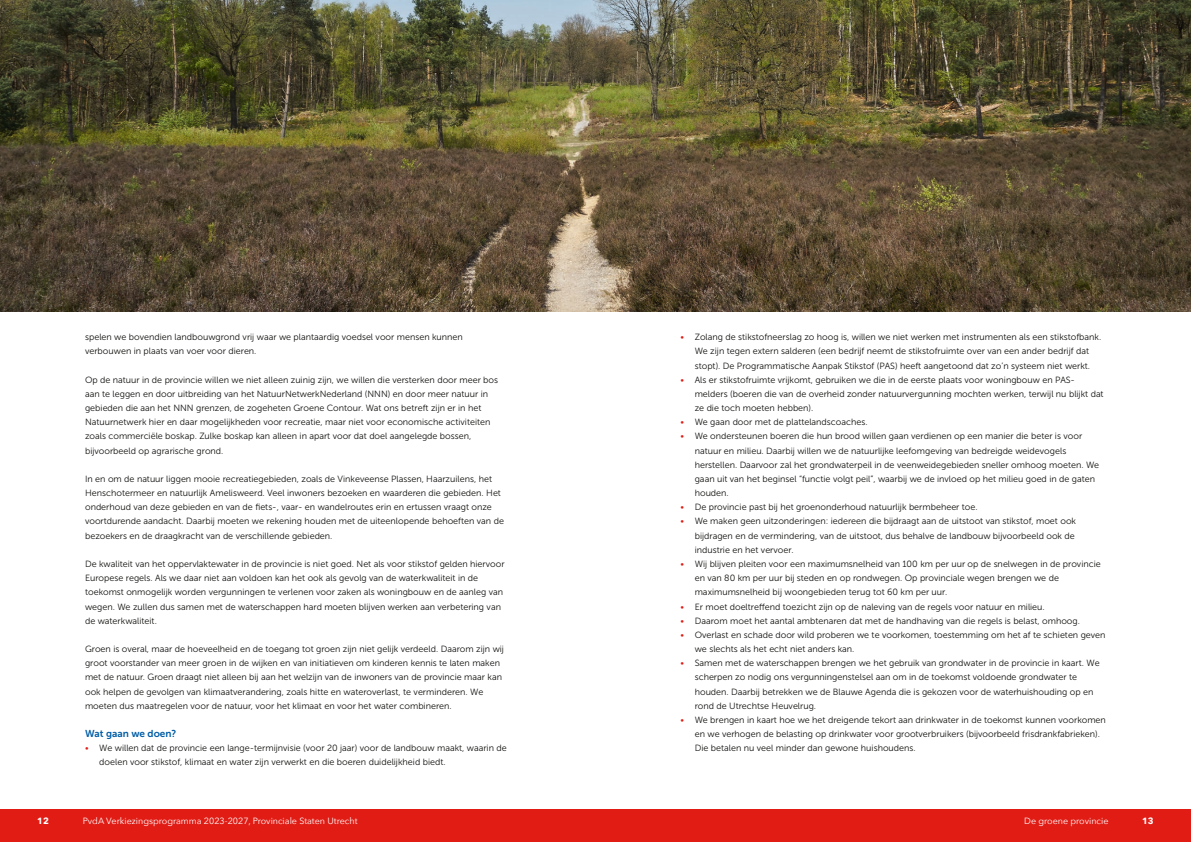
<style>
.page{position:relative;width:1191px;height:842px;background:#fff}
.page>*{position:absolute;margin:0;border:0;box-sizing:border-box;transform-origin:0 0}
.tussenkopjes{font:10px "Museo Sans 700";color:#005da6}
.bodytekst{font:9px/14.2px "Museo Sans 300";color:#11110f}
.subheading{font:9px "Avenir Next";color:#fff}
.t1{font:700 9px "Avenir Next";color:#fff}
.s1{color:#e11c15}
</style>
<div class="page">
<div style="left:0;top:809px;width:595px;height:33px;background:#e11c15"></div>
<div style="left:595px;top:809px;width:596px;height:33px;background:#e11c15"></div>
<img style="left:0;top:0;width:1191px;height:312px">
<p class="bodytekst" style="left:85px;top:330px;width:379px">spelen we bovendien landbouwgrond vrij waar we plantaardig voedsel voor mensen kunnen verbouwen in plaats van voer voor dieren.</p>
<p class="bodytekst" style="left:85px;top:373px;width:414px">Op de natuur in de provincie willen we niet alleen zuinig zijn, we willen die versterken door meer bos aan te leggen en door uitbreiding van het NatuurNetwerkNederland (NNN) en door meer natuur in gebieden die aan het NNN grenzen, de zogeheten Groene Contour. Wat ons betreft zijn er in het Natuurnetwerk hier en daar mogelijkheden voor recreatie, maar niet voor economische activiteiten zoals commerciële boskap. Zulke boskap kan alleen in apart voor dat doel aangelegde bossen, bijvoorbeeld op agrarische grond.</p>
<p class="bodytekst" style="left:85px;top:472px;width:420px">In en om de natuur liggen mooie recreatiegebieden, zoals de Vinkeveense Plassen, Haarzuilens, het Henschotermeer en natuurlijk Amelisweerd. Veel inwoners bezoeken en waarderen die gebieden. Het onderhoud van deze gebieden en van de fiets-, vaar- en wandelroutes erin en ertussen vraagt onze voortdurende aandacht. Daarbij moeten we rekening houden met de uiteenlopende behoeften van de bezoekers en de draagkracht van de verschillende gebieden.</p>
<p class="bodytekst" style="left:85px;top:557px;width:421px">De kwaliteit van het oppervlaktewater in de provincie is niet goed. Net als voor stikstof gelden hiervoor Europese regels. Als we daar niet aan voldoen kan het ook als gevolg van de waterkwaliteit in de toekomst onmogelijk worden vergunningen te verlenen voor zaken als woningbouw en de aanleg van wegen. We zullen dus samen met de waterschappen hard moeten blijven werken aan verbetering van de waterkwaliteit.</p>
<p class="bodytekst" style="left:85px;top:642px;width:420px">Groen is overal, maar de hoeveelheid en de toegang tot groen zijn niet gelijk verdeeld. Daarom zijn wij groot voorstander van meer groen in de wijken en van initiatieven om kinderen kennis te laten maken met de natuur. Groen draagt niet alleen bij aan het welzijn van de inwoners van de provincie maar kan ook helpen de gevolgen van klimaatverandering, zoals hitte en wateroverlast, te verminderen. We moeten dus maatregelen voor de natuur, voor het klimaat en voor het water combineren.</p>
<p class="tussenkopjes" style="left:85px;top:728px;width:93px">Wat gaan we doen?</p>
<p class="bodytekst" style="left:99px;top:741px;width:409px;text-indent:-14px"><span class="s1">•</span> We willen dat de provincie een lange-termijnvisie (voor 20 jaar) voor de landbouw maakt, waarin de doelen voor stikstof, klimaat en water zijn verwerkt en die boeren duidelijkheid biedt.</p>
<p class="bodytekst" style="left:680px;top:330px;width:422px;text-align:center"><span class="s1">•</span> Zolang de stikstofneerslag zo hoog is, willen we niet werken met instrumenten als een stikstofbank.<br>We zijn tegen extern salderen (een bedrijf neemt de stikstofruimte over van een ander bedrijf dat stopt). De Programmatische Aanpak Stikstof (PAS) heeft aangetoond dat zo’n systeem niet werkt.</p>
<p class="bodytekst" style="left:694px;top:373px;width:410px;text-indent:-14px"><span class="s1">•</span> Als er stikstofruimte vrijkomt, gebruiken we die in de eerste plaats voor woningbouw en PAS&shy;melders (boeren die van de overheid zonder natuurvergunning mochten werken, terwijl nu blijkt dat ze die toch moeten hebben).</p>
<p class="bodytekst" style="left:680px;top:415px;width:188px"><span class="s1">•</span> We gaan door met de plattelandscoaches.</p>
<p class="bodytekst" style="left:694px;top:429px;width:406px;text-indent:-14px"><span class="s1">•</span> We ondersteunen boeren die hun brood willen gaan verdienen op een manier die beter is voor natuur en milieu. Daarbij willen we de natuurlijke leefomgeving van bedreigde weidevogels herstellen. Daarvoor zal het grondwaterpeil in de veenweidegebieden sneller omhoog moeten. We gaan uit van het beginsel “functie volgt peil”, waarbij we de invloed op het milieu goed in de gaten houden.</p>
<p class="bodytekst" style="left:680px;top:500px;width:299px"><span class="s1">•</span> De provincie past bij het groenonderhoud natuurlijk bermbeheer toe.</p>
<p class="bodytekst" style="left:694px;top:514px;width:383px;text-indent:-14px"><span class="s1">•</span> We maken geen uitzonderingen: iedereen die bijdraagt aan de uitstoot van stikstof, moet ook bijdragen en de vermindering, van de uitstoot, dus behalve de landbouw bijvoorbeeld ook de industrie en het vervoer.</p>
<p class="bodytekst" style="left:694px;top:557px;width:407px;text-indent:-14px"><span class="s1">•</span> Wij blijven pleiten voor een maximumsnelheid van 100 km per uur op de snelwegen in de provincie en van 80 km per uur bij steden en op rondwegen. Op provinciale wegen brengen we de maximumsnelheid bij woongebieden terug tot 60 km per uur.</p>
<p class="bodytekst" style="left:680px;top:599px;width:366px"><span class="s1">•</span> Er moet doeltreffend toezicht zijn op de naleving van de regels voor natuur en milieu.</p>
<p class="bodytekst" style="left:680px;top:613px;width:401px"><span class="s1">•</span> Daarom moet het aantal ambtenaren dat met de handhaving van die regels is belast, omhoog.</p>
<p class="bodytekst" style="left:694px;top:628px;width:412px;text-indent:-14px"><span class="s1">•</span> Overlast en schade door wild proberen we te voorkomen, toestemming om het af te schieten geven we slechts als het echt niet anders kan.</p>
<p class="bodytekst" style="left:694px;top:656px;width:406px;text-indent:-14px"><span class="s1">•</span> Samen met de waterschappen brengen we het gebruik van grondwater in de provincie in kaart. We scherpen zo nodig ons vergunningenstelsel aan om in de toekomst voldoende grondwater te houden. Daarbij betrekken we de Blauwe Agenda die is gekozen voor de waterhuishouding op en rond de Utrechtse Heuvelrug.</p>
<p class="bodytekst" style="left:694px;top:713px;width:413px;text-indent:-14px"><span class="s1">•</span> We brengen in kaart hoe we het dreigende tekort aan drinkwater in de toekomst kunnen voorkomen en we verhogen de belasting op drinkwater voor grootverbruikers (bijvoorbeeld frisdrankfabrieken).<br>Die betalen nu veel minder dan gewone huishoudens.</p>
<p class="t1" style="left:37px;top:813px;width:13px">12</p>
<p class="subheading" style="left:83px;top:813px;width:276px">PvdA Verkiezingsprogramma 2023-2027, Provinciale Staten Utrecht</p>
<p class="subheading" style="left:1024px;top:813px;width:86px">De groene provincie</p>
<p class="t1" style="left:1142px;top:813px;width:13px">13</p>
</div>
